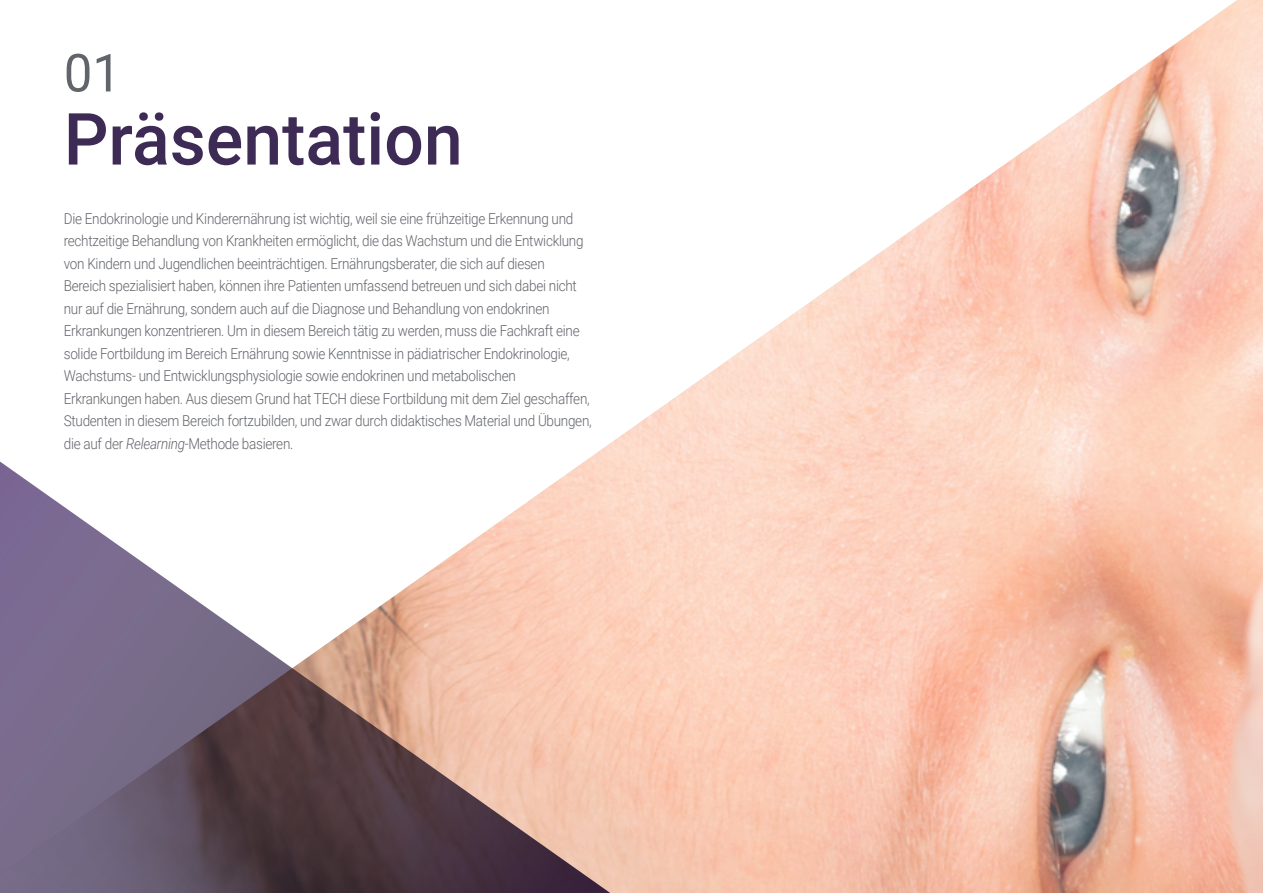
<style>
.page{position:relative;width:1263px;height:893px;background:#fff}
.page>*{position:absolute;margin:0;border:0;box-sizing:border-box;transform-origin:0 0}
.t1{font:500 72px "Roboto";color:#3d2b56}
.t2{font:52.5px "Roboto";color:#61646a}
.t3{font:300 15px/22.5px "Roboto";letter-spacing:-.02em;color:#61646a;scale:.9 1}
.s1{font-style:italic}
</style>
<div class="page">
<img style="left:607px;top:0;width:656px;height:893px">
<svg style="left:0;top:446px;width:640px;height:447px"></svg>
<h2 class="t2" style="left:64px;top:36px;width:59px">01</h2>
<h1 class="t1" style="left:64px;top:89px;width:400px">Präsentation</h1>
<p class="t3" style="left:64px;top:207px;width:588px">Die Endokrinologie und Kinderernährung ist wichtig, weil sie eine frühzeitige Erkennung und rechtzeitige Behandlung von Krankheiten ermöglicht, die das Wachstum und die Entwicklung von Kindern und Jugendlichen beeinträchtigen. Ernährungsberater, die sich auf diesen<br>Bereich spezialisiert haben, können ihre Patienten umfassend betreuen und sich dabei nicht nur auf die Ernährung, sondern auch auf die Diagnose und Behandlung von endokrinen Erkrankungen konzentrieren. Um in diesem Bereich tätig zu werden, muss die Fachkraft eine solide Fortbildung im Bereich Ernährung sowie Kenntnisse in pädiatrischer Endokrinologie, Wachstums- und Entwicklungsphysiologie sowie endokrinen und metabolischen Erkrankungen haben. Aus diesem Grund hat TECH diese Fortbildung mit dem Ziel geschaffen, Studenten in diesem Bereich fortzubilden, und zwar durch didaktisches Material und Übungen, die auf der <span class="s1">Relearning</span>-Methode basieren.</p>
</div>
